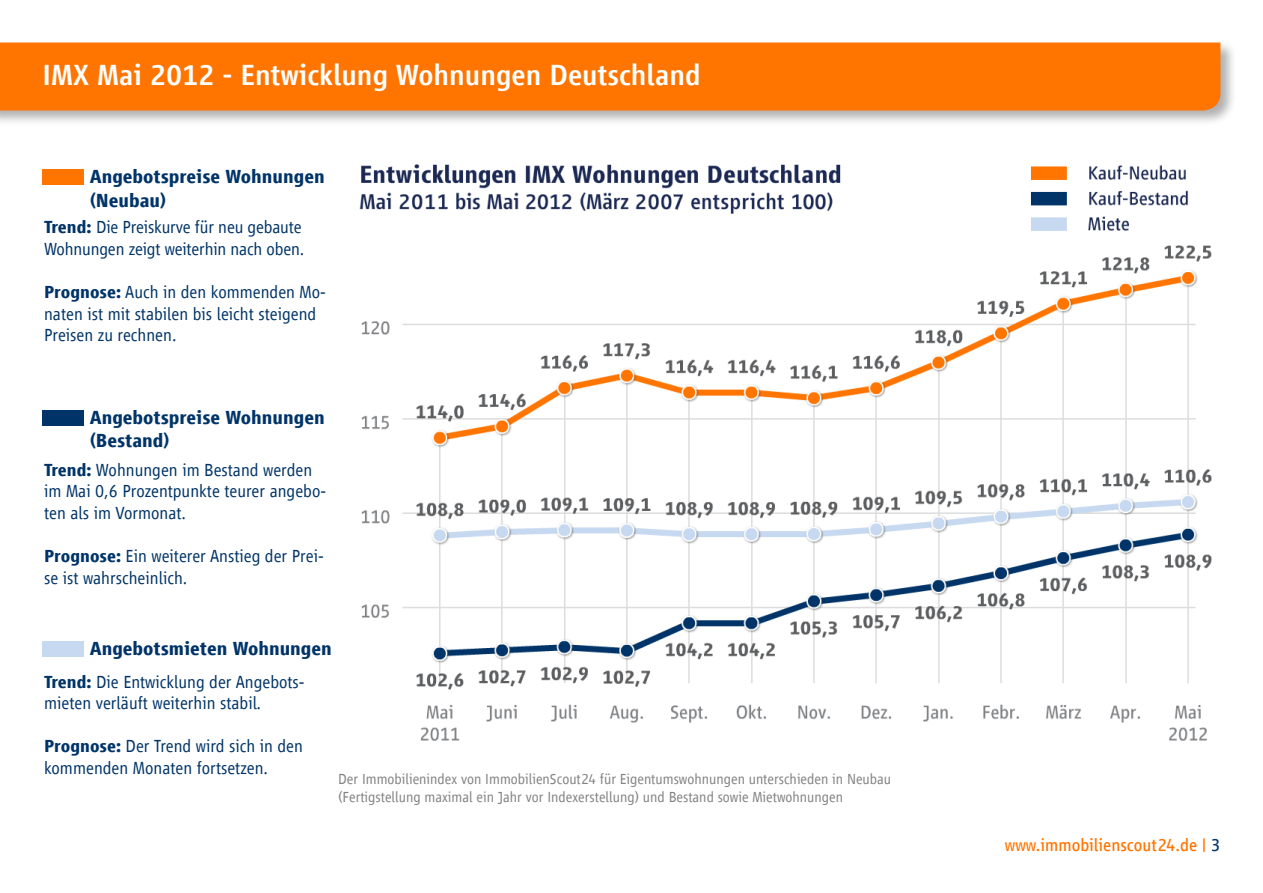
<style>
.page{position:relative;width:1263px;height:893px;background:#fff}
.page>*{position:absolute;margin:0;border:0;box-sizing:border-box;transform-origin:0 0}
.TitlePage{font:500 30px "Scout Vialog";color:#fff}
.t1{font:700 19.5px/23.4px "Scout Vialog";color:#003468}
.t2{font:300 18px/21.6px "Scout Vialog";color:#003468}
.t3{font:18px "Scout Vialog";color:#ff7500}
.t4{font:300 15px/18px "Scout Vialog";color:#828282}
.s1{font-weight:700}
.s2{color:#003468}
</style>
<div class="page">
<div style="left:0;top:40px;width:1236px;height:87px;background:#231f20;opacity:.35"></div>
<div style="left:0;top:43px;width:1220px;height:68px;background:#ff7500"></div>
<svg style="left:43px;top:169px;width:41px;height:16px"></svg>
<svg style="left:43px;top:641px;width:41px;height:16px"></svg>
<svg style="left:43px;top:410px;width:41px;height:16px"></svg>
<img style="left:359px;top:164px;width:853px;height:577px">
<p class="TitlePage" style="left:43px;top:59px;width:660px">IMX Mai 2012 - Entwicklung Wohnungen Deutschland</p>
<p class="t1" style="left:90px;top:165px;width:237px">Angebotspreise Wohnungen (Neubau)</p>
<p class="t2" style="left:44px;top:216px;width:262px"><span class="s1">Trend:</span> Die Preiskurve für neu gebaute<br>Wohnungen zeigt weiterhin nach oben.</p>
<p class="t2" style="left:44px;top:281px;width:283px"><span class="s1">Prognose:</span> Auch in den kommenden Mo&shy;naten ist mit stabilen bis leicht steigend<br>Preisen zu rechnen.</p>
<p class="t1" style="left:90px;top:406px;width:237px">Angebotspreise Wohnungen (Bestand)</p>
<p class="t2" style="left:44px;top:459px;width:283px"><span class="s1">Trend:</span> Wohnungen im Bestand werden im Mai 0,6 Prozentpunkte teurer angebo&shy;ten als im Vormonat.</p>
<p class="t2" style="left:44px;top:546px;width:281px"><span class="s1">Prognose:</span> Ein weiterer Anstieg der Prei&shy;se ist wahrscheinlich.</p>
<p class="t1" style="left:90px;top:637px;width:244px">Angebotsmieten Wohnungen</p>
<p class="t2" style="left:44px;top:671px;width:262px"><span class="s1">Trend:</span> Die Entwicklung der Angebots&shy;mieten verläuft weiterhin stabil.</p>
<p class="t2" style="left:44px;top:736px;width:260px"><span class="s1">Prognose:</span> Der Trend wird sich in den kommenden Monaten fortsetzen.</p>
<p class="t4" style="left:338px;top:770px;width:554px">Der Immobilienindex von ImmobilienScout24 für Eigentumswohnungen unterschieden in Neubau (Fertigstellung maximal ein Jahr vor Indexerstellung) und Bestand sowie Mietwohnungen</p>
<p class="t3" style="left:1005px;top:835px;width:217px">www.immobilienscout24.de | <span class="s2">3</span></p>
</div>
